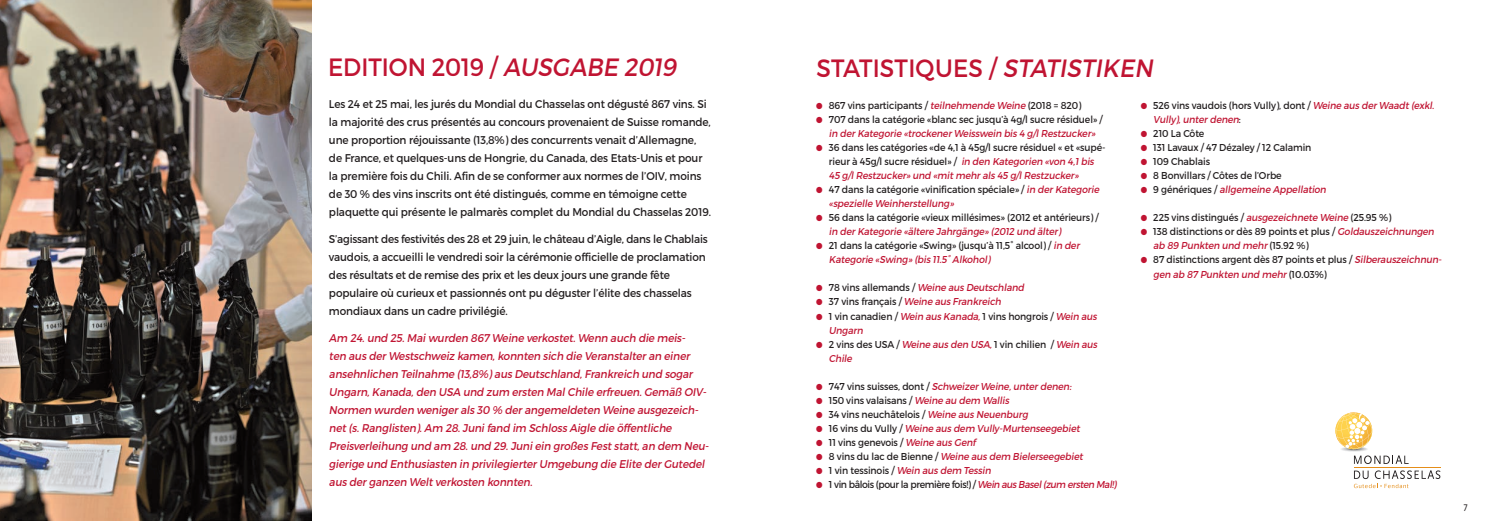
<style>
.page{position:relative;width:1489px;height:525px;background:#fff}
.page>*{position:absolute;margin:0;border:0;box-sizing:border-box;transform-origin:0 0}
.t1{font:25px "Montserrat";color:#c01432;scale:.93 1}
.t2{font:11.25px/18px "Montserrat";letter-spacing:-.01em;color:#231f20;scale:.93 1}
.t3{font:italic 11.25px/18px "Montserrat";letter-spacing:-.015em;color:#c01432;scale:.93 1}
.t4{font:10px/14px "Montserrat";letter-spacing:-.01em;color:#231f20;scale:.93 1}
.t5{font:italic 10px/14px "Montserrat";color:#c01432;scale:.93 1}
.t6{font:10px "Montserrat";letter-spacing:-.04em;color:#231f20;scale:.93 1}
.t7{font:10px "Scala Sans LF";color:#231f20;scale:.93 1}
.s1{font-style:italic}
.s2{color:#c01432}
.s3{font-style:italic;color:#c01432}
.s4{font-style:normal;color:#231f20}
</style>
<div class="page">
<svg style="left:1353px;top:470px;width:87px;height:18px"></svg>
<hr style="left:1353px;top:466px;width:87px;height:1px;background:#e58e19">
<svg style="left:1335px;top:412px;width:73px;height:52px"></svg>
<img style="left:0;top:0;width:311px;height:520px">
<h1 class="t1" style="left:328px;top:51px;width:381px">EDITION 2019 / <span class="s1">AUSGABE 2019</span></h1>
<h1 class="t1" style="left:816px;top:53px;width:368px">STATISTIQUES / <span class="s1">STATISTIKEN</span></h1>
<p class="t2" style="left:329px;top:95px;width:412px">Les 24 et 25 mai, les jurés du Mondial du Chasselas ont dégusté 867 vins. Si la majorité des crus présentés au concours provenaient de Suisse romande, une proportion réjouissante (13,8%) des concurrents venait d’Allemagne, de France, et quelques-uns de Hongrie, du Canada, des Etats-Unis et pour la première fois du Chili. Afin de se conformer aux normes de l’OIV, moins de 30 % des vins inscrits ont été distingués, comme en témoigne cette plaquette qui présente le palmarès complet du Mondial du Chasselas 2019.</p>
<p class="t2" style="left:329px;top:229px;width:408px">S’agissant des festivités des 28 et 29 juin, le château d’Aigle, dans le Chablais vaudois, a accueilli le vendredi soir la cérémonie officielle de proclamation des résultats et de remise des prix et les deux jours une grande fête populaire où curieux et passionnés ont pu déguster l’élite des chasselas mondiaux dans un cadre privilégié.</p>
<p class="t3" style="left:329px;top:328px;width:412px">Am 24.und 25.Maiwurden 867 Weine verkostet.Wenn auch die meis-<br>ten aus derWestschweiz kamen,konnten sich die Veranstalteran einer ansehnlichen Teilnahme (13,8%)aus Deutschland,Frankreich und sogar Ungarn,Kanada,den USA und zum ersten MalChile erfreuen.Gemäß OIV-Normen wurden wenigerals 30 % derangemeldeten Weine ausgezeich&shy;net(s.Ranglisten).Am 28.Junifand im Schloss Aigle die öffentliche Preisverleihung und am 28.und 29.Juniein großes Feststatt,an dem Neu&shy;gierige und Enthusiasten in privilegierterUmgebung die Elite derGutedel aus derganzen Weltverkosten konnten.</p>
<p class="t4" style="left:816px;top:98px;width:286px"><span class="s2">●</span> 867 vins participants / <span class="s3">teilnehmende Weine</span> (2018 = 820)</p>
<p class="t4" style="left:828px;top:112px;width:296px;text-indent:-13px"><span class="s2">●</span> 707 dans la catégorie «blanc sec jusqu’à 4g/l sucre résiduel» / <span class="s3">in derKategorie «trockenerWeisswein bis 4 g/lRestzucker»</span></p>
<p class="t4" style="left:828px;top:140px;width:299px;text-indent:-13px"><span class="s2">●</span> 36 dans les catégories «de 4,1 à 45g/l sucre résiduel « et «supé&shy;rieur à 45g/l sucre résiduel» / <span class="s3">in den Kategorien «von 4,1bis<br>45 g/lRestzucker» und «mitmehrals 45 g/lRestzucker»</span></p>
<p class="t4" style="left:828px;top:182px;width:294px;text-indent:-13px"><span class="s2">●</span> 47 dans la catégorie «vinification spéciale» / <span class="s3">in derKategorie «spezielle Weinherstellung»</span></p>
<p class="t4" style="left:828px;top:210px;width:291px;text-indent:-13px"><span class="s2">●</span> 56 dans la catégorie «vieux millésimes» (2012 et antérieurs) / <span class="s3">in derKategorie «ältere Jahrgänge» (2012 und älter)</span></p>
<p class="t4" style="left:828px;top:238px;width:273px;text-indent:-13px"><span class="s2">●</span> 21 dans la catégorie «Swing» (jusqu’à 11,5° alcool) / <span class="s3">in der<br>Kategorie «Swing» (bis 11.5°Alkohol)</span></p>
<p class="t5" style="left:816px;top:280px;width:227px">● <span class="s4">78 vi n s a l l e m a n d s /</span> Weine aus Deutschland</p>
<p class="t5" style="left:816px;top:294px;width:202px">● <span class="s4">3 7 v i n s fra n ça i s /</span> Weine aus Frankreich</p>
<p class="t4" style="left:828px;top:309px;width:292px;text-indent:-13px"><span class="s2">●</span> 1 vin canadien / <span class="s3">Wein aus Kanada,</span>1 vins hongrois / <span class="s3">Wein aus<br>Ungarn</span></p>
<p class="t5" style="left:828px;top:337px;width:292px;text-indent:-13px">● <span class="s4">2 vins des USA /</span> Weine aus den USA,<span class="s4">1 vin chilien /</span> Wein aus<br>Chile</p>
<p class="t5" style="left:816px;top:379px;width:278px">● <span class="s4">74 7 v i n s s u i ss es , d o n t /</span> SchweizerWeine,unterdenen:</p>
<p class="t4" style="left:816px;top:393px;width:211px"><span class="s2">●</span> 150 vins valaisans / <span class="s3">Weine au dem Wallis</span></p>
<p class="t4" style="left:816px;top:407px;width:231px"><span class="s2">●</span> 34 vins neuchâtelois / <span class="s3">Weine aus Neuenburg</span></p>
<p class="t5" style="left:816px;top:421px;width:287px">● <span class="s4">1 6 v i n s d u Vu l l y /</span> Weine aus dem Vully-Murtenseegebiet</p>
<p class="t4" style="left:816px;top:435px;width:173px"><span class="s2">●</span> 11 vins genevois / <span class="s3">Weine aus Genf</span></p>
<p class="t5" style="left:816px;top:449px;width:290px">● <span class="s4">8 v i n s d u l a c d e B i e n n e /</span> Weine aus dem Bielerseegebiet</p>
<p class="t5" style="left:816px;top:463px;width:191px">● <span class="s4">1 vi n tess i n o i s /</span> Wein aus dem Tessin</p>
<p class="t6" style="left:816px;top:478px;width:326px"><span class="s2">●</span> 1 vin bâlois (pour la première fois!) / <span class="s3">Wein ausBasel(zum ersten Mal!)</span></p>
<p class="t5" style="left:1153px;top:98px;width:305px;text-indent:-13px">● <span class="s4">526 vins vaudois (hors Vully), dont /</span> Weine aus derWaadt(exkl.<br>Vully),unterdenen<span class="s4">:</span></p>
<p class="t4" style="left:1140px;top:126px;width:70px"><span class="s2">●</span> 210 La Côte</p>
<p class="t4" style="left:1140px;top:140px;width:185px"><span class="s2">●</span> 131 Lavaux / 47 Dézaley / 12 Calamin</p>
<p class="t4" style="left:1140px;top:154px;width:76px"><span class="s2">●</span> 109 Chablais</p>
<p class="t4" style="left:1140px;top:168px;width:153px"><span class="s2">●</span> 8 Bonvillars / Côtes de l’Orbe</p>
<p class="t5" style="left:1140px;top:182px;width:203px">● <span class="s4">9 g é n é r i q u es /</span> allgemeine Appellation</p>
<p class="t4" style="left:1140px;top:210px;width:271px"><span class="s2">●</span> 225 vins distingués / <span class="s3">ausgezeichnete Weine</span> (25.95 %)</p>
<p class="t4" style="left:1153px;top:224px;width:305px;text-indent:-13px"><span class="s2">●</span> 138 distinctions or dès 89 points et plus / <span class="s3">Goldauszeichnungen ab 89 Punkten und mehr</span>(1 5 . 9 2 % )</p>
<p class="t4" style="left:1153px;top:252px;width:313px;line-height:15px;text-indent:-13px"><span class="s2">●</span> 87 distinctions argent dès 87 points et plus / <span class="s3">Silberauszeichnun&shy;gen ab 87 Punkten und mehr</span>(1 0 . 03 % )</p>
<p class="t7" style="left:1462px;top:502px;width:6px">7</p>
</div>
